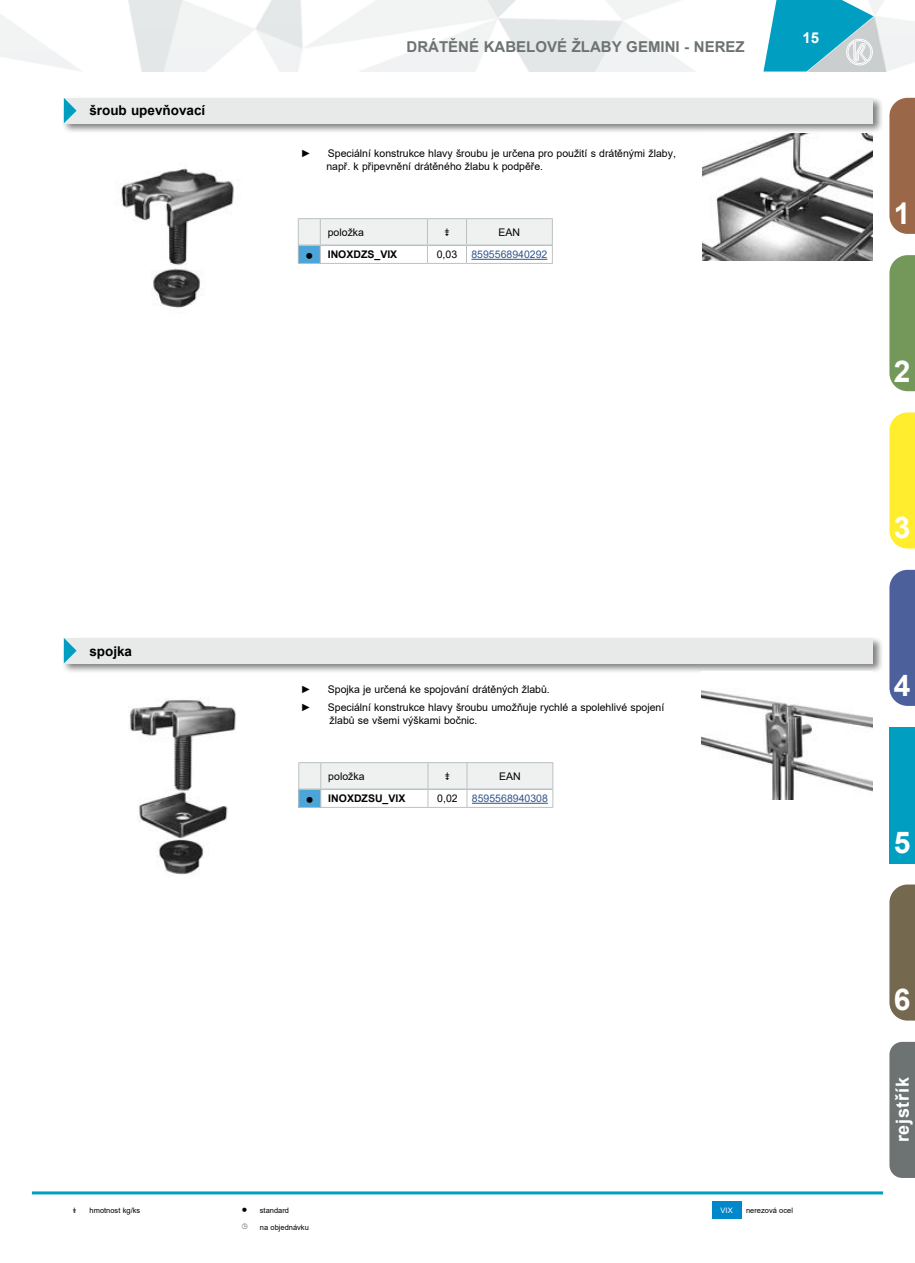
<style>
.page{position:relative;width:915px;height:1263px;background:#fff}
.page>*{position:absolute;margin:0;border:0;box-sizing:border-box;transform-origin:0 0}
.t1{font:700 30px "Arial";color:#fff}
.t2{font:700 18px "Arial";letter-spacing:.04em;color:#fff}
.t3{font:700 15px "Arial";color:#6d7373}
.t4{font:700 15px "Arial";color:#fff}
.t5{font:700 13.5px "Arial";color:#000}
.t6{font:10.5px/12.6px "Arial";color:#000}
.t7{font:10.5px "Arial";color:#31558a}
.t8{font:700 10.5px "Arial";color:#000}
.t9{font:7.5px "Arial";color:#000}
.t10{font:7.5px "Arial";color:#fff}
</style>
<div class="page">
<svg style="left:21px;top:0;width:893px;height:72px"></svg>
<hr style="left:32px;top:1191px;width:850px;height:3px;background:#009ec1">
<div style="left:889px;top:727px;width:25px;height:136px;background:#009ec1"></div>
<div style="left:711px;top:1201px;width:30px;height:17px;background:#0089ca"></div>
<img style="left:128px;top:698px;width:108px;height:177px">
<img style="left:121px;top:168px;width:113px;height:140px">
<div style="left:63px;top:96px;width:820px;height:38px;background:#000;opacity:.5"></div>
<div style="left:64px;top:98px;width:808px;height:25px;background:#e8eaea"></div>
<svg style="left:64px;top:98px;width:13px;height:25px"></svg>
<div style="left:63px;top:636px;width:820px;height:38px;background:#000;opacity:.5"></div>
<div style="left:64px;top:638px;width:808px;height:25px;background:#e8eaea"></div>
<svg style="left:64px;top:638px;width:13px;height:25px"></svg>
<img style="left:701px;top:672px;width:170px;height:127px">
<img style="left:702px;top:133px;width:170px;height:128px">
<svg style="left:889px;top:255px;width:25px;height:136px;background:#7c9e63"></svg>
<svg style="left:889px;top:98px;width:25px;height:136px;background:#a07052"></svg>
<svg style="left:889px;top:412px;width:25px;height:137px;background:#ffee3b"></svg>
<svg style="left:889px;top:570px;width:25px;height:136px;background:#566aa1"></svg>
<svg style="left:889px;top:884px;width:25px;height:136px;background:#7c7159"></svg>
<div style="left:889px;top:1042px;width:25px;height:136px;background:#6d7373"></div>
<svg style="left:298px;top:218px;width:255px;height:46px"></svg>
<svg style="left:298px;top:762px;width:255px;height:46px"></svg>
<p class="t5" style="left:89px;top:101px;width:117px">šroub upevňovací</p>
<h3 class="t3" style="left:406px;top:36px;width:339px">DRÁTĚNÉ KABELOVÉ ŽLABY GEMINI - NEREZ</h3>
<p class="t6" style="left:301px;top:147px;width:12px">►</p>
<p class="t6" style="left:326px;top:147px;width:351px">Speciální konstrukce hlavy šroubu je určena pro použití s drátěnými žlaby, např. k připevnění drátěného žlabu k podpěře.</p>
<p class="t6" style="left:328px;top:226px;width:38px">položka</p>
<p class="t6" style="left:498px;top:226px;width:23px">EAN</p>
<p class="t8" style="left:328px;top:247px;width:71px">INOXDZS_VIX</p>
<p class="t6" style="left:436px;top:248px;width:22px">0,03</p>
<p class="t7" style="left:471px;top:247px;width:77px">8595568940292</p>
<h3 class="t4" style="left:802px;top:27px;width:18px">15</h3>
<p class="t5" style="left:89px;top:641px;width:44px">spojka</p>
<p class="t6" style="left:301px;top:683px;width:12px">►</p>
<p class="t6" style="left:328px;top:683px;width:223px">Spojka je určená ke spojování drátěných žlabů.</p>
<p class="t6" style="left:301px;top:701px;width:12px">►</p>
<p class="t6" style="left:328px;top:701px;width:338px">Speciální konstrukce hlavy šroubu umožňuje rychlé a spolehlivé spojení žlabů se všemi výškami bočnic.</p>
<p class="t6" style="left:328px;top:770px;width:38px">položka</p>
<p class="t6" style="left:499px;top:770px;width:23px">EAN</p>
<p class="t8" style="left:328px;top:791px;width:79px">INOXDZSU_VIX</p>
<p class="t6" style="left:437px;top:792px;width:22px">0,02</p>
<p class="t7" style="left:472px;top:791px;width:77px">8595568940308</p>
<p class="t9" style="left:90px;top:1205px;width:52px">hmotnost kg/ks</p>
<p class="t9" style="left:260px;top:1205px;width:31px">standard</p>
<p class="t10" style="left:720px;top:1205px;width:14px">VIX</p>
<p class="t9" style="left:745px;top:1205px;width:48px">nerezová ocel</p>
<p class="t9" style="left:260px;top:1222px;width:50px">na objednávku</p>
<h1 class="t1" style="left:893px;top:192px;width:18px">1</h1>
<h1 class="t1" style="left:893px;top:350px;width:18px">2</h1>
<h1 class="t1" style="left:893px;top:507px;width:18px">3</h1>
<h1 class="t1" style="left:893px;top:664px;width:18px">4</h1>
<h1 class="t1" style="left:893px;top:821px;width:18px">5</h1>
<h1 class="t1" style="left:893px;top:979px;width:18px">6</h1>
<h2 class="t2" style="left:889px;top:1142px;width:67px;rotate:-90deg">rejstřík</h2>
</div>
